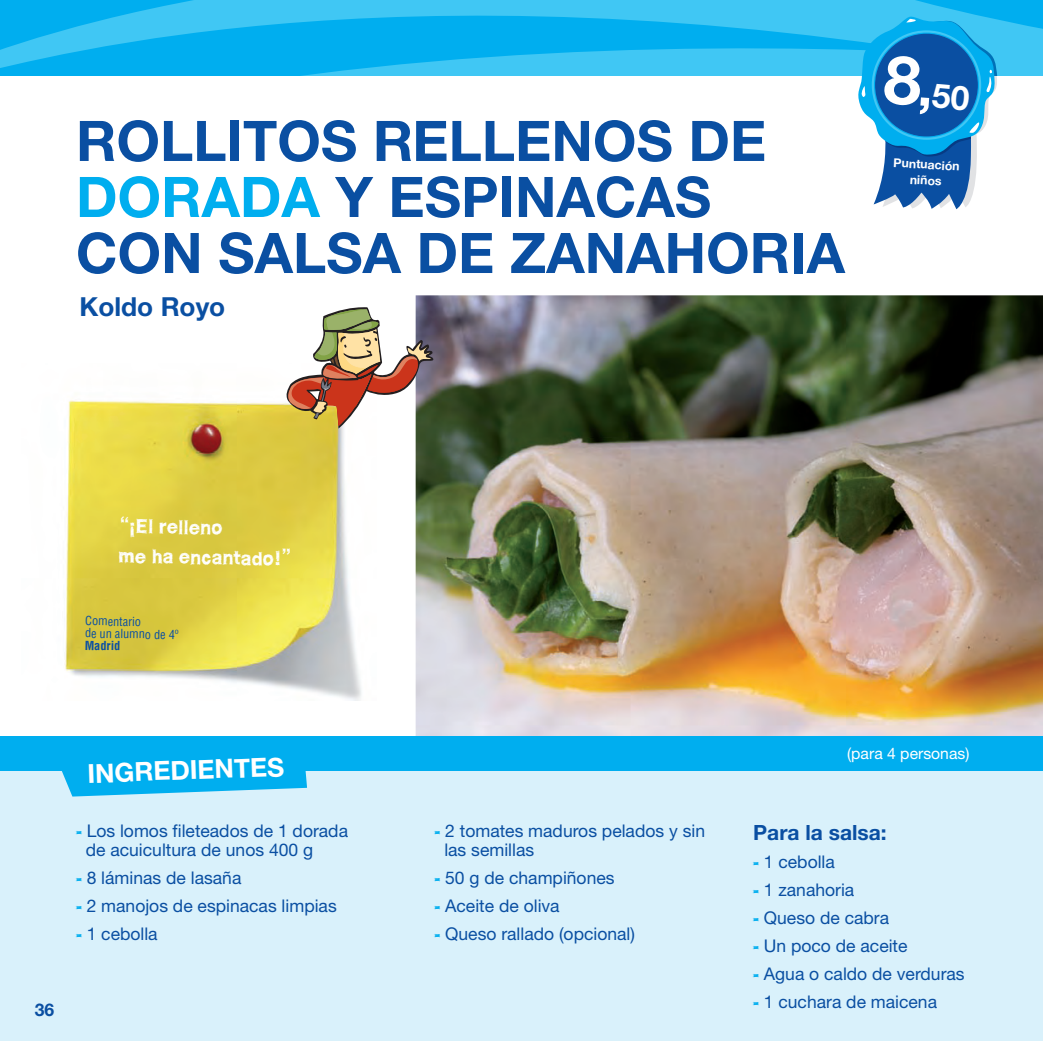
<style>
.page{position:relative;width:1043px;height:1041px;background:#fff}
.page>*{position:absolute;margin:0;border:0;box-sizing:border-box;transform-origin:0 0}
.t1{font:700 56px/56px "Helvetica Neue LT Std";color:#0a4fa2}
.t2{font:700 26.25px "Helvetica Neue LT Std";color:#fff}
.t3{font:700 26.25px "Helvetica Neue LT Std";color:#0a4fa2}
.t4{font:700 21px "Helvetica Neue LT Std";color:#0a4fa2}
.t5{font:19.25px/29.8px "WCROUGHTRAD Bta";color:#fff}
.t6{font:17.5px/19.2px "Helvetica Neue LT Std";color:#0a4fa2}
.t7{font:700 17.5px "Helvetica Neue LT Std";color:#0a4fa2}
.t8{font:15.75px "Helvetica Neue LT Std";color:#fff}
.t9{font:condensed 12.25px/12.2px "Helvetica";color:#0a4fa2}
.t10{font:700 12.25px/15.8px "Helvetica Neue LT Std";color:#fff;text-align:center}
.t11{font:700 condensed 12.25px "Helvetica";color:#0a4fa2}
.s1{color:#00aeef}
.s2{font-size:22.75px}
.s3{font-family:"WCROUGHTRAD Bta";color:#00aeef}
</style>
<div class="page">
<img style="left:64px;top:400px;width:297px;height:300px">
<div style="left:0;top:771px;width:1042px;height:270px;background:#d9f1fb"></div>
<img style="left:415px;top:295px;width:627px;height:441px">
<div style="left:0;top:736px;width:1042px;height:35px;background:#00aeef"></div>
<svg style="left:51px;top:771px;width:256px;height:25px;background:#2cbbf1"></svg>
<svg style="left:283px;top:307px;width:150px;height:121px"></svg>
<svg style="left:0;top:0;width:1042px;height:75px;background:#1fbaf1"></svg>
<svg style="left:855px;top:16px;width:144px;height:193px"></svg>
<h1 class="t1" style="left:76px;top:119px;width:770px">ROLLITOS RELLENOS DE<br><span class="s1">DORADA</span> Y ESPINACAS<br>CON SALSA DE ZANAHORIA</h1>
<h2 class="t3" style="left:79px;top:297px;width:147px">Koldo Royo</h2>
<p class="t10" style="left:893px;top:156px;width:68px;rotate:3deg">Puntuación niños</p>
<p class="t5" style="left:119px;top:513px;width:174px;rotate:1deg"><span class="s2">“</span>¡El relleno<br>me ha encantado!<span class="s2">”</span></p>
<p class="t9" style="left:85px;top:615px;width:95px;rotate:1deg">Comentario<br>de un alumno de 4º</p>
<p class="t11" style="left:85px;top:640px;width:37px;rotate:1deg">Madrid</p>
<h2 class="t2" style="left:87px;top:764px;width:198px;rotate:-2deg">INGREDIENTES</h2>
<p class="t6" style="left:86px;top:822px;width:264px;text-indent:-10px"><span class="s3">-</span> Los lomos fileteados de 1 dorada de acuicultura de unos 400 g</p>
<p class="t6" style="left:76px;top:870px;width:167px"><span class="s3">-</span> 8 láminas de lasaña</p>
<p class="t6" style="left:76px;top:898px;width:262px"><span class="s3">-</span> 2 manojos de espinacas limpias</p>
<p class="t6" style="left:76px;top:926px;width:83px"><span class="s3">-</span> 1 cebolla</p>
<p class="t7" style="left:35px;top:1003px;width:21px">36</p>
<p class="t6" style="left:444px;top:822px;width:262px;text-indent:-10px"><span class="s3">-</span> 2 tomates maduros pelados y sin las semillas</p>
<p class="t6" style="left:434px;top:870px;width:181px"><span class="s3">-</span> 50 g de champiñones</p>
<p class="t6" style="left:434px;top:898px;width:127px"><span class="s3">-</span> Aceite de oliva</p>
<p class="t6" style="left:434px;top:926px;width:202px"><span class="s3">-</span> Queso rallado (opcional)</p>
<p class="t8" style="left:847px;top:748px;width:124px">(para 4 personas)</p>
<p class="t4" style="left:753px;top:824px;width:135px">Para la salsa:</p>
<p class="t6" style="left:753px;top:853px;width:83px"><span class="s3">-</span> 1 cebolla</p>
<p class="t6" style="left:753px;top:881px;width:103px"><span class="s3">-</span> 1 zanahoria</p>
<p class="t6" style="left:753px;top:909px;width:137px"><span class="s3">-</span> Queso de cabra</p>
<p class="t6" style="left:753px;top:937px;width:156px"><span class="s3">-</span> Un poco de aceite</p>
<p class="t6" style="left:753px;top:965px;width:213px"><span class="s3">-</span> Agua o caldo de verduras</p>
<p class="t6" style="left:753px;top:993px;width:185px"><span class="s3">-</span> 1 cuchara de maicena</p>
</div>
